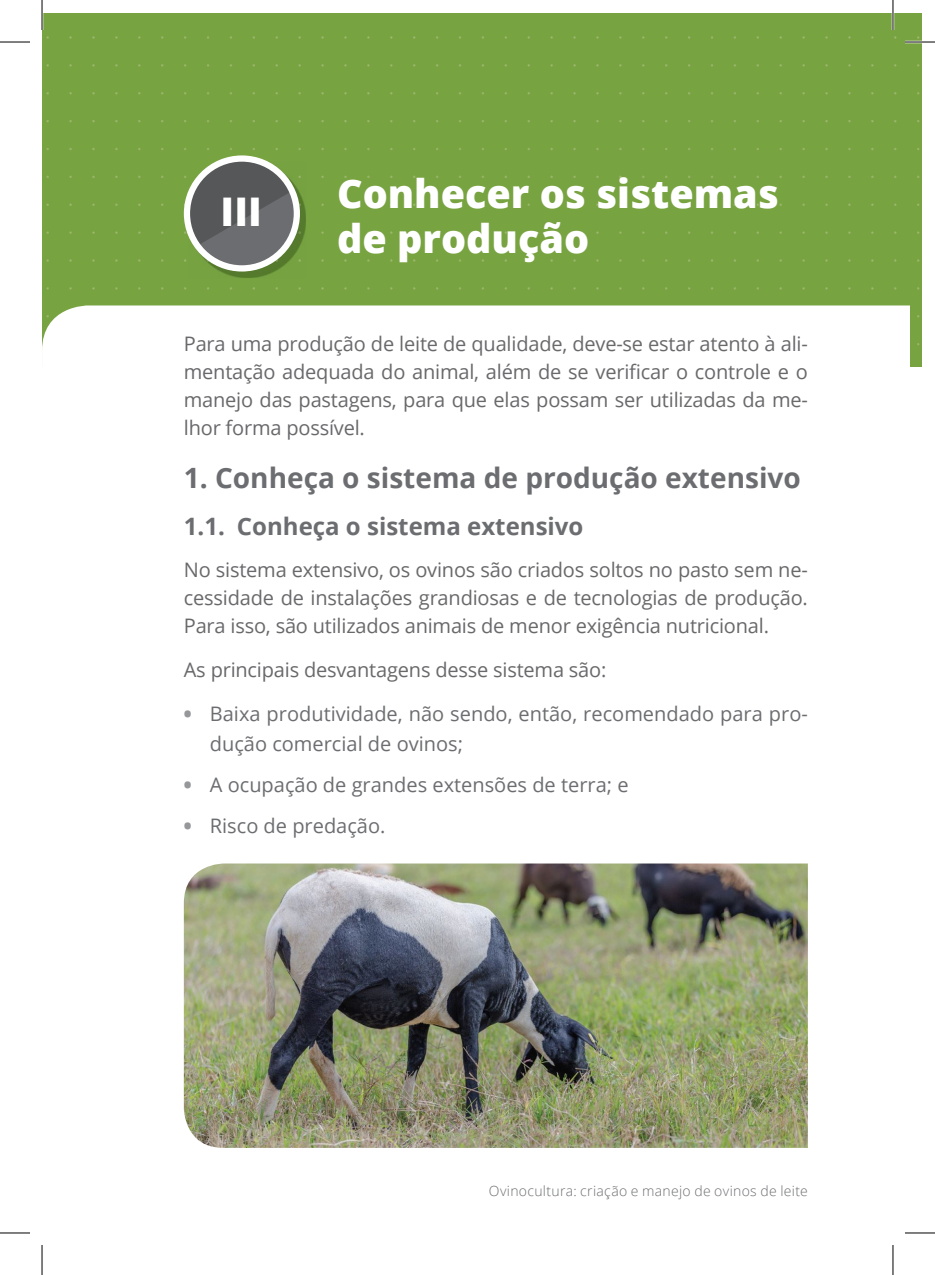
<style>
.page{position:relative;width:935px;height:1275px;background:#fff}
.page>*{position:absolute;margin:0;border:0;box-sizing:border-box;transform-origin:0 0}
.t1{font:800 39.4px/44.8px "Open Sans";color:#fff}
.t2{font:700 28px "Open Sans";color:#6c6d70}
.t3{font:700 24px "Open Sans";color:#6c6d70}
.t4{font:20px/28px "Open Sans";letter-spacing:-.01em;color:#69696c;text-align:justify}
.t5{font:20px/30px "Open Sans";color:#6c6d70}
.t6{font:300 14px "Open Sans";letter-spacing:.02em;color:#6c6d70}
.s1{font-weight:800;color:#95979a}
</style>
<div class="page">
<div style="left:42px;top:14px;width:879px;height:353px;background:#78a341"></div>
<div style="left:42px;top:305px;width:867px;height:62px;background:#fff"></div>
<img style="left:194px;top:175px;width:112px;height:103px">
<svg style="left:187px;top:159px;width:110px;height:109px"></svg>
<svg style="left:184px;top:159px;width:108px;height:87px;background:#6d726a"></svg>
<div style="left:184px;top:155px;width:116px;height:116px;border:6px solid #fff;border-radius:50%"></div>
<img style="left:184px;top:863px;width:623px;height:285px">
<hr style="left:904px;top:41px;width:30px;height:2px;background:#fff">
<hr style="left:891px;top:0;width:3px;height:30px;background:#fff">
<hr style="left:0;top:42px;width:30px;height:1px;background:#000">
<hr style="left:904px;top:42px;width:30px;height:1px;background:#000">
<hr style="left:0;top:1232px;width:30px;height:1px;background:#000">
<hr style="left:904px;top:1232px;width:30px;height:1px;background:#000">
<hr style="left:42px;top:0;width:1px;height:30px;background:#000">
<hr style="left:42px;top:1245px;width:1px;height:30px;background:#000">
<hr style="left:892px;top:0;width:1px;height:30px;background:#000">
<hr style="left:892px;top:1245px;width:1px;height:30px;background:#000">
<h1 class="t1" style="left:220px;top:187px;width:43px">III</h1>
<h1 class="t1" style="left:337px;top:169px;width:443px">Conhecer os sistemas de produção</h1>
<p class="t4" style="left:184px;top:329px;width:625px">Para uma produção de leite de qualidade, deve-se estar atento à ali&shy;mentação adequada do animal, além de se verificar o controle e o manejo das pastagens, para que elas possam ser utilizadas da me&shy;lhor forma possível.</p>
<h2 class="t2" style="left:184px;top:457px;width:618px">1. Conheça o sistema de produção extensivo</h2>
<p class="t3" style="left:184px;top:509px;width:401px">1.1. Conheça o sistema extensivo</p>
<p class="t4" style="left:184px;top:555px;width:625px">No sistema extensivo, os ovinos são criados soltos no pasto sem ne&shy;cessidade de instalações grandiosas e de tecnologias de produção.<br>Para isso, são utilizados animais de menor exigência nutricional.</p>
<p class="t4" style="left:184px;top:655px;width:424px">As principais desvantagens desse sistema são:</p>
<p class="t5" style="left:210px;top:698px;width:599px;text-indent:-26px"><span class="s1">•</span> Baixa produtividade, não sendo, então, recomendado para pro&shy;dução comercial de ovinos;</p>
<p class="t5" style="left:184px;top:769px;width:446px"><span class="s1">•</span> A ocupação de grandes extensões de terra; e</p>
<p class="t5" style="left:184px;top:810px;width:203px"><span class="s1">•</span> Risco de predação.</p>
<p class="t6" style="left:488px;top:1181px;width:321px">Ovinocultura: criação e manejo de ovinos de leite</p>
</div>
